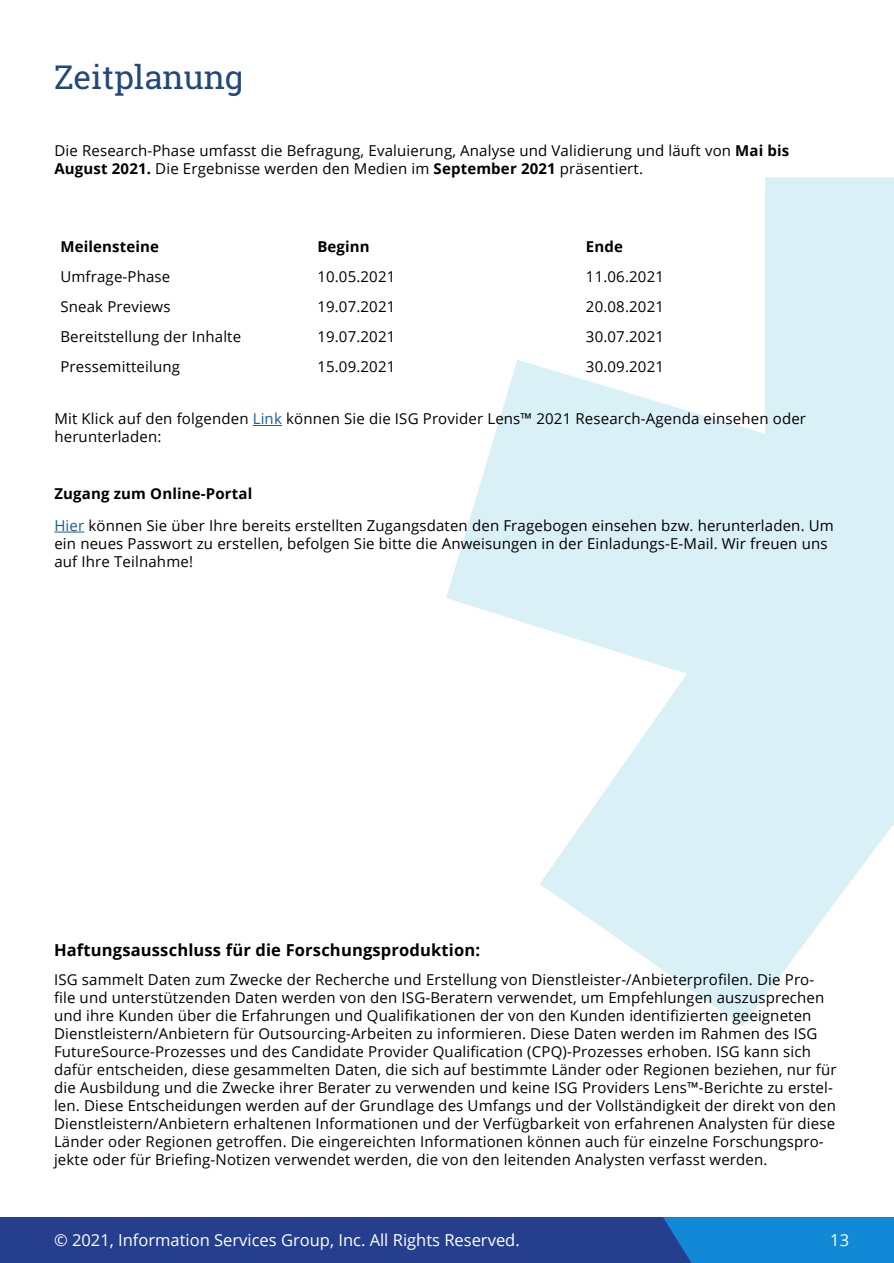
<style>
.page{position:relative;width:894px;height:1263px;background:#fff}
.page>*{position:absolute;margin:0;border:0;box-sizing:border-box;transform-origin:0 0}
.t1{font:33px "Roboto Slab";color:#23487a}
.t2{font:16.5px "Open Sans";color:#fff}
.t3{font:700 16.5px "Open Sans";letter-spacing:.01em;color:#000}
.Body_Copy{font:15px/18px "Open Sans";letter-spacing:.01em;color:#000}
.Body_Copy-2{font:700 15px "Open Sans";letter-spacing:.01em;color:#000}
.s1{font-weight:700}
.s2{color:#175d9e}
</style>
<div class="page">
<div style="left:0;top:1217px;width:893px;height:46px;background:#253f8e"></div>
<div style="left:663px;top:1217px;width:230px;height:46px;background:#1289d7"></div>
<svg style="left:446px;top:177px;width:447px;height:849px;fill:#d9f0f6"></svg>
<svg style="left:253px;top:425px;width:29px;height:1px"></svg>
<hr style="left:54px;top:531px;width:30px;height:1px;background:#175d9e">
<p class="t1" style="left:54px;top:54px;width:191px">Zeitplanung</p>
<p class="Body_Copy" style="left:54px;top:141px;width:736px">Die Research-Phase umfasst die Befragung, Evaluierung, Analyse und Validierung und läuft von <span class="s1">Mai bis<br>August 2021.</span> Die Ergebnisse werden den Medien im <span class="s1">September 2021</span> präsentiert.</p>
<p class="Body_Copy-2" style="left:60px;top:236px;width:100px">Meilensteine</p>
<p class="Body_Copy-2" style="left:317px;top:236px;width:54px">Beginn</p>
<p class="Body_Copy-2" style="left:585px;top:236px;width:39px">Ende</p>
<p class="Body_Copy" style="left:60px;top:267px;width:111px">Umfrage-Phase</p>
<p class="Body_Copy" style="left:317px;top:267px;width:79px">10.05.2021</p>
<p class="Body_Copy" style="left:585px;top:267px;width:79px">11.06.2021</p>
<p class="Body_Copy" style="left:60px;top:297px;width:112px">Sneak Previews</p>
<p class="Body_Copy" style="left:317px;top:297px;width:79px">19.07.2021</p>
<p class="Body_Copy" style="left:585px;top:297px;width:79px">20.08.2021</p>
<p class="Body_Copy" style="left:60px;top:327px;width:182px">Bereitstellung der Inhalte</p>
<p class="Body_Copy" style="left:317px;top:327px;width:79px">19.07.2021</p>
<p class="Body_Copy" style="left:585px;top:327px;width:79px">30.07.2021</p>
<p class="Body_Copy" style="left:60px;top:357px;width:121px">Pressemitteilung</p>
<p class="Body_Copy" style="left:317px;top:357px;width:79px">15.09.2021</p>
<p class="Body_Copy" style="left:585px;top:357px;width:79px">30.09.2021</p>
<p class="Body_Copy" style="left:54px;top:409px;width:752px">Mit Klick auf den folgenden <span class="s2">Link</span> können Sie die ISG Provider Lens™ 2021 Research-Agenda einsehen oder herunterladen:</p>
<p class="Body_Copy-2" style="left:54px;top:483px;width:199px">Zugang zum Online-Portal</p>
<p class="Body_Copy" style="left:54px;top:516px;width:780px"><span class="s2">Hier</span> können Sie über Ihre bereits erstellten Zugangsdaten den Fragebogen einsehen bzw. herunterladen. Um ein neues Passwort zu erstellen, befolgen Sie bitte die Anweisungen in der Einladungs-E-Mail. Wir freuen uns auf Ihre Teilnahme!</p>
<p class="t3" style="left:54px;top:938px;width:427px">Haftungsausschluss für die Forschungsproduktion:</p>
<p class="Body_Copy" style="left:54px;top:969px;width:783px">ISG sammelt Daten zum Zwecke der Recherche und Erstellung von Dienstleister-/Anbieterprofilen. Die Pro&shy;file und unterstützenden Daten werden von den ISG-Beratern verwendet, um Empfehlungen auszusprechen und ihre Kunden über die Erfahrungen und Qualifikationen der von den Kunden identifizierten geeigneten Dienstleistern/Anbietern für Outsourcing-Arbeiten zu informieren. Diese Daten werden im Rahmen des ISG FutureSource-Prozesses und des Candidate Provider Qualification (CPQ)-Prozesses erhoben. ISG kann sich dafür entscheiden, diese gesammelten Daten, die sich auf bestimmte Länder oder Regionen beziehen, nur für die Ausbildung und die Zwecke ihrer Berater zu verwenden und keine ISG Providers Lens™-Berichte zu erstel&shy;len. Diese Entscheidungen werden auf der Grundlage des Umfangs und der Vollständigkeit der direkt von den Dienstleistern/Anbietern erhaltenen Informationen und der Verfügbarkeit von erfahrenen Analysten für diese Länder oder Regionen getroffen. Die eingereichten Informationen können auch für einzelne Forschungspro&shy;jekte oder für Briefing-Notizen verwendet werden, die von den leitenden Analysten verfasst werden.</p>
<p class="t2" style="left:54px;top:1229px;width:467px">© 2021, Information Services Group, Inc. All Rights Reserved.</p>
<p class="t2" style="left:830px;top:1229px;width:20px">13</p>
</div>
